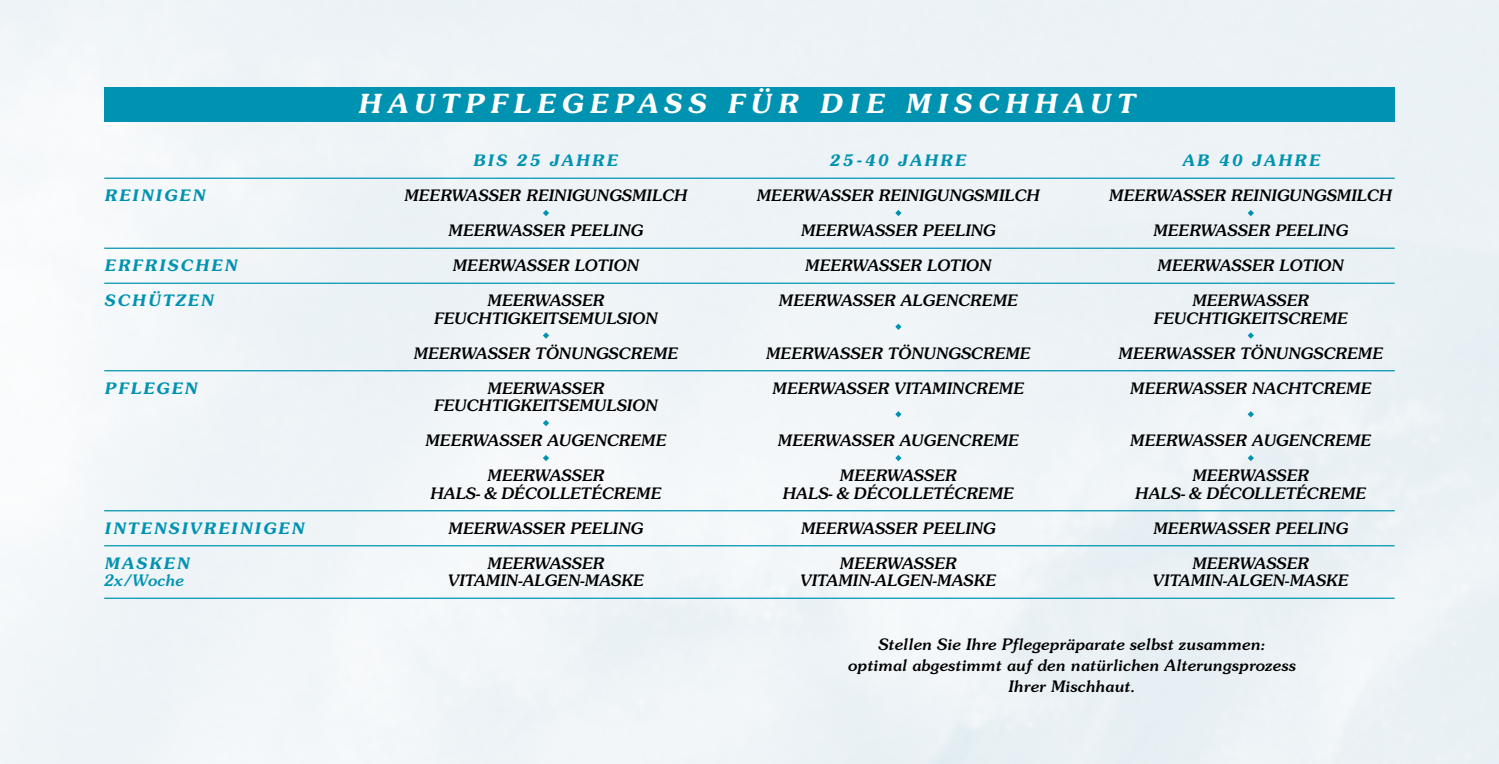
<style>
.page{position:relative;width:1499px;height:764px;background:#fff}
.page>*{position:absolute;margin:0;border:0;box-sizing:border-box;transform-origin:0 0}
.t1{font:italic 600 26.25px "Souvenir LT";letter-spacing:.24em;color:#fff}
.t2{font:italic 500 15.75px/21px "Souvenir LT";color:#000;text-align:center}
.t3{font:italic 600 15.75px "Souvenir LT";letter-spacing:.14em;color:#0093b1}
.t4{font:italic 500 15.75px "Souvenir LT";color:#0093b1}
</style>
<div class="page">
<div style="left:0;top:0;width:1498px;height:764px;background:#eef3f7"></div>
<div style="left:104px;top:87px;width:1290px;height:35px;background:#0093b1"></div>
<hr style="left:104px;top:178px;width:1290px;height:1px;background:#0093b1">
<hr style="left:104px;top:248px;width:1290px;height:1px;background:#0093b1">
<hr style="left:104px;top:283px;width:1290px;height:1px;background:#0093b1">
<hr style="left:104px;top:370px;width:1290px;height:1px;background:#0093b1">
<hr style="left:104px;top:510px;width:1290px;height:1px;background:#0093b1">
<hr style="left:104px;top:545px;width:1290px;height:1px;background:#0093b1">
<hr style="left:104px;top:598px;width:1290px;height:1px;background:#0093b1">
<svg style="left:543px;top:210px;width:6px;height:6px"></svg>
<svg style="left:895px;top:210px;width:6px;height:6px"></svg>
<svg style="left:1247px;top:210px;width:6px;height:6px"></svg>
<svg style="left:543px;top:332px;width:6px;height:7px"></svg>
<svg style="left:895px;top:324px;width:6px;height:6px"></svg>
<svg style="left:1247px;top:332px;width:6px;height:7px"></svg>
<svg style="left:543px;top:420px;width:6px;height:6px"></svg>
<svg style="left:895px;top:411px;width:6px;height:6px"></svg>
<svg style="left:1247px;top:411px;width:6px;height:6px"></svg>
<svg style="left:543px;top:455px;width:6px;height:6px"></svg>
<svg style="left:895px;top:455px;width:6px;height:6px"></svg>
<svg style="left:1247px;top:455px;width:6px;height:6px"></svg>
<h1 class="t1" style="left:357px;top:87px;width:777px">HAUTPFLEGEPASS FÜR DIE MISCHHAUT</h1>
<p class="t3" style="left:472px;top:151px;width:146px">BIS 25 JAHRE</p>
<p class="t3" style="left:829px;top:151px;width:138px">25-40 JAHRE</p>
<p class="t3" style="left:1182px;top:151px;width:139px">AB 40 JAHRE</p>
<p class="t3" style="left:104px;top:186px;width:102px">REINIGEN</p>
<p class="t2" style="left:404px;top:185px;width:284px">MEERWASSER REINIGUNGSMILCH</p>
<p class="t2" style="left:756px;top:185px;width:284px">MEERWASSER REINIGUNGSMILCH</p>
<p class="t2" style="left:1109px;top:185px;width:284px">MEERWASSER REINIGUNGSMILCH</p>
<p class="t2" style="left:448px;top:220px;width:196px">MEERWASSER PEELING</p>
<p class="t2" style="left:801px;top:220px;width:196px">MEERWASSER PEELING</p>
<p class="t2" style="left:1153px;top:220px;width:196px">MEERWASSER PEELING</p>
<p class="t3" style="left:104px;top:256px;width:134px">ERFRISCHEN</p>
<p class="t2" style="left:453px;top:255px;width:188px">MEERWASSER LOTION</p>
<p class="t2" style="left:805px;top:255px;width:188px">MEERWASSER LOTION</p>
<p class="t2" style="left:1157px;top:255px;width:188px">MEERWASSER LOTION</p>
<p class="t3" style="left:104px;top:291px;width:110px">SCHÜTZEN</p>
<p class="t2" style="left:487px;top:290px;width:118px">MEERWASSER</p>
<p class="t2" style="left:778px;top:290px;width:240px">MEERWASSER ALGENCREME</p>
<p class="t2" style="left:1192px;top:290px;width:118px">MEERWASSER</p>
<p class="t2" style="left:434px;top:307px;width:225px">FEUCHTIGKEITSEMULSION</p>
<p class="t2" style="left:1153px;top:307px;width:196px">FEUCHTIGKEITSCREME</p>
<p class="t2" style="left:413px;top:342px;width:266px">MEERWASSER TÖNUNGSCREME</p>
<p class="t2" style="left:766px;top:342px;width:266px">MEERWASSER TÖNUNGSCREME</p>
<p class="t2" style="left:1118px;top:342px;width:266px">MEERWASSER TÖNUNGSCREME</p>
<p class="t3" style="left:104px;top:378px;width:94px">PFLEGEN</p>
<p class="t2" style="left:487px;top:377px;width:118px">MEERWASSER</p>
<p class="t2" style="left:772px;top:377px;width:253px">MEERWASSER VITAMINCREME</p>
<p class="t2" style="left:1130px;top:377px;width:243px">MEERWASSER NACHTCREME</p>
<p class="t2" style="left:434px;top:395px;width:225px">FEUCHTIGKEITSEMULSION</p>
<p class="t2" style="left:425px;top:430px;width:242px">MEERWASSER AUGENCREME</p>
<p class="t2" style="left:777px;top:430px;width:242px">MEERWASSER AUGENCREME</p>
<p class="t2" style="left:1130px;top:430px;width:242px">MEERWASSER AUGENCREME</p>
<p class="t2" style="left:487px;top:465px;width:118px">MEERWASSER</p>
<p class="t2" style="left:839px;top:465px;width:118px">MEERWASSER</p>
<p class="t2" style="left:1192px;top:465px;width:118px">MEERWASSER</p>
<p class="t2" style="left:430px;top:482px;width:232px">HALS- &amp; DÉCOLLETÉCREME</p>
<p class="t2" style="left:782px;top:482px;width:232px">HALS- &amp; DÉCOLLETÉCREME</p>
<p class="t2" style="left:1135px;top:482px;width:232px">HALS- &amp; DÉCOLLETÉCREME</p>
<p class="t3" style="left:104px;top:518px;width:201px">INTENSIVREINIGEN</p>
<p class="t2" style="left:448px;top:517px;width:196px">MEERWASSER PEELING</p>
<p class="t2" style="left:801px;top:517px;width:196px">MEERWASSER PEELING</p>
<p class="t2" style="left:1153px;top:517px;width:196px">MEERWASSER PEELING</p>
<p class="t3" style="left:104px;top:553px;width:86px">MASKEN</p>
<p class="t2" style="left:487px;top:552px;width:118px">MEERWASSER</p>
<p class="t2" style="left:839px;top:552px;width:118px">MEERWASSER</p>
<p class="t2" style="left:1192px;top:552px;width:118px">MEERWASSER</p>
<p class="t4" style="left:104px;top:571px;width:81px">2x/Woche</p>
<p class="t2" style="left:448px;top:570px;width:197px">VITAMIN-ALGEN-MASKE</p>
<p class="t2" style="left:800px;top:570px;width:197px">VITAMIN-ALGEN-MASKE</p>
<p class="t2" style="left:1152px;top:570px;width:197px">VITAMIN-ALGEN-MASKE</p>
<p class="t2" style="left:848px;top:634px;width:449px">Stellen Sie Ihre Pflegepräparate selbst zusammen: optimal abgestimmt auf den natürlichen Alterungsprozess<br>Ihrer Mischhaut.</p>
</div>
